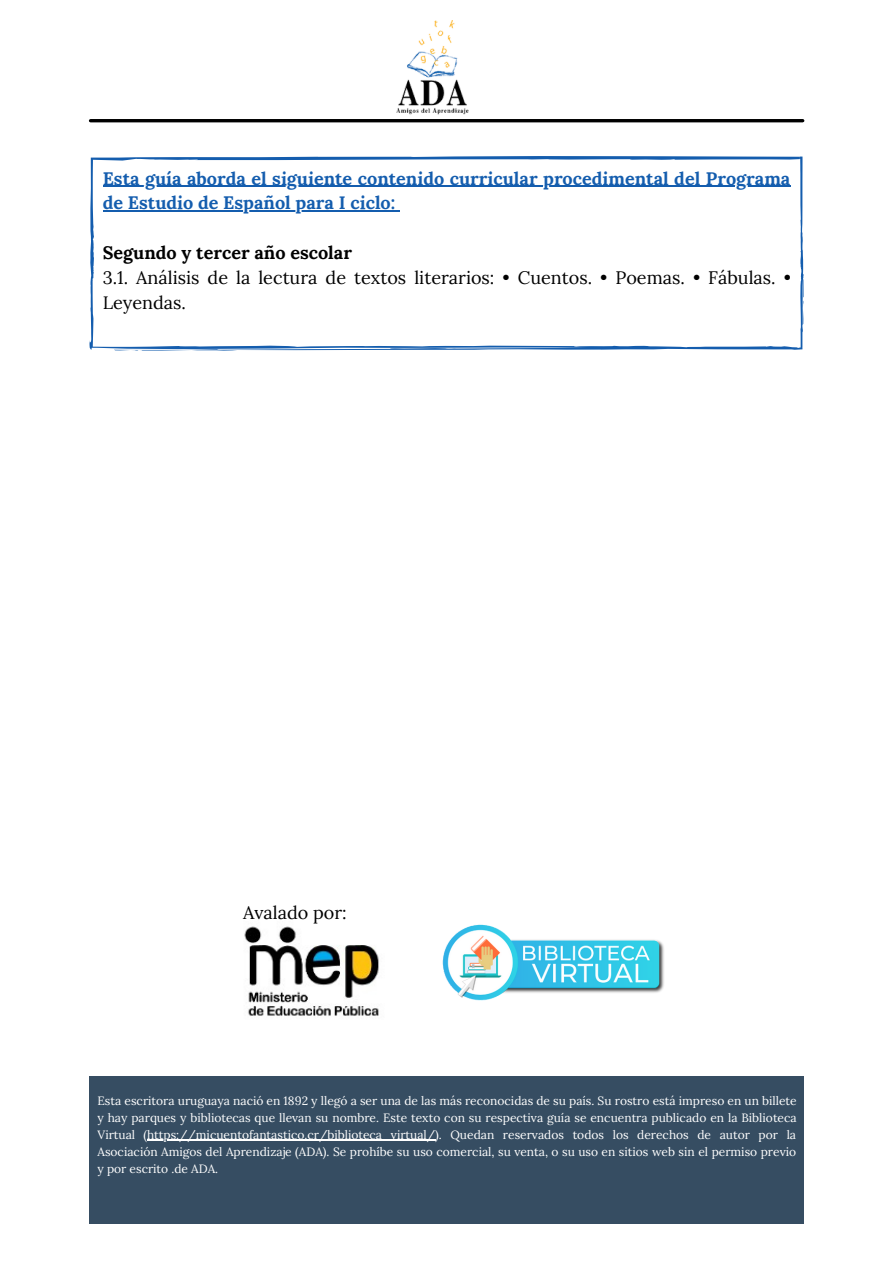
<style>
.page{position:relative;width:894px;height:1264px;background:#fff}
.page>*{position:absolute;margin:0;border:0;box-sizing:border-box;transform-origin:0 0}
.t1{font:700 18px/24.8px "Lora";color:#145dae}
.t2{font:18px/24.8px "Lora";color:#000}
.t3{font:700 18px "Lora";color:#000}
.t4{font:12px/17px "Lora";color:#fff;text-align:justify}
</style>
<div class="page">
<div style="left:89px;top:1076px;width:714px;height:147px;background:#364d62"></div>
<img style="left:396px;top:20px;width:72px;height:103px">
<img style="left:442px;top:924px;width:222px;height:77px">
<svg style="left:89px;top:156px;width:714px;height:195px"></svg>
<hr style="left:103px;top:186px;width:687px;height:1px;background:#145dae">
<hr style="left:103px;top:210px;width:292px;height:2px;background:#145dae">
<img style="left:244px;top:926px;width:135px;height:90px">
<hr style="left:147px;top:1139px;width:288px;height:1px;background:#fff">
<hr style="left:90px;top:119px;width:712px;height:3px;background:#000">
<p class="t1" style="left:103px;top:166px;width:689px">Esta guía aborda el siguiente contenido curricular procedimental del Programa de Estudio de Español para I ciclo:</p>
<p class="t3" style="left:103px;top:241px;width:251px">Segundo y tercer año escolar</p>
<p class="t2" style="left:103px;top:265px;width:689px">3.1. Análisis de la lectura de textos literarios: • Cuentos. • Poemas. • Fábulas. •<br>Leyendas.</p>
<p class="t2" style="left:243px;top:900px;width:105px">Avalado por:</p>
<p class="t4" style="left:97px;top:1091px;width:700px">Esta escritora uruguaya nació en 1892 y llegó a ser una de las más reconocidas de su país. Su rostro está impreso en un billete y hay parques y bibliotecas que llevan su nombre. Este texto con su respectiva guía se encuentra publicado en la Biblioteca Virtual (https://micuentofantastico.cr/biblioteca_virtual/). Quedan reservados todos los derechos de autor por la Asociación Amigos del Aprendizaje (ADA). Se prohíbe su uso comercial, su venta, o su uso en sitios web sin el permiso previo y por escrito .de ADA.</p>
</div>
